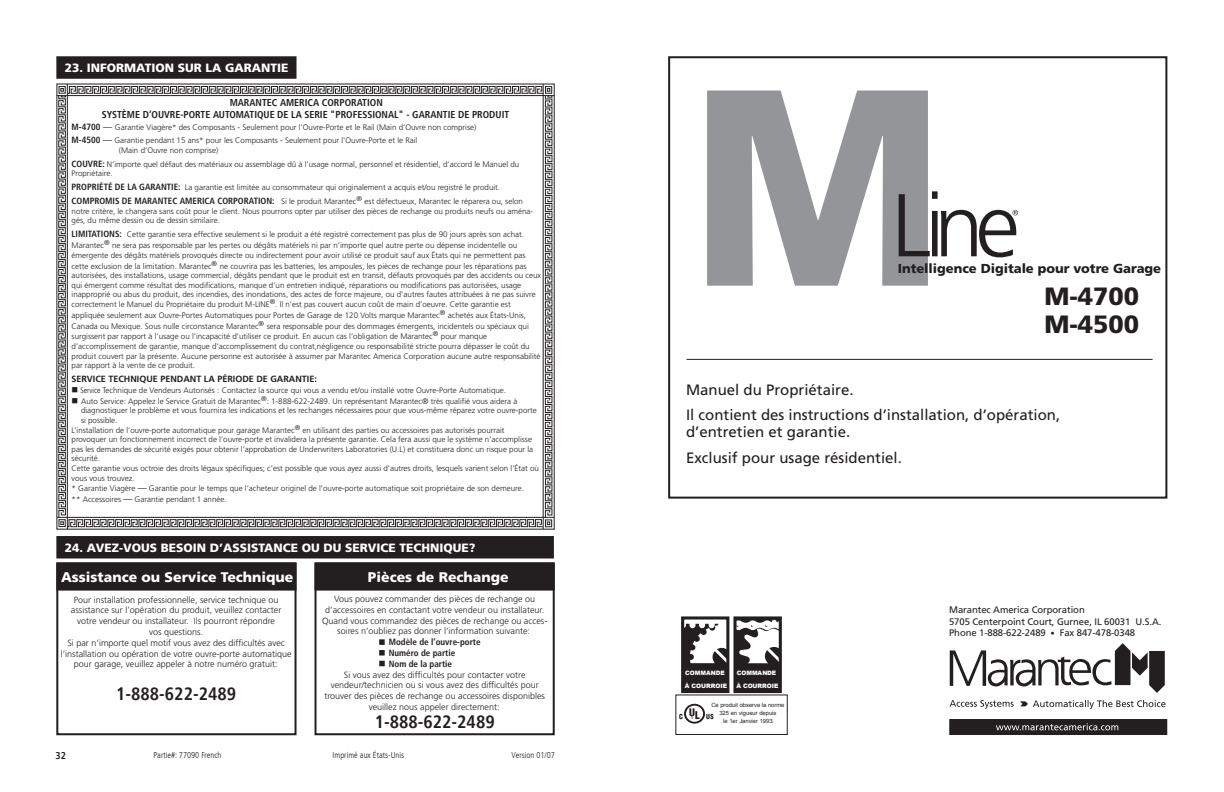
<style>
.page{position:relative;width:1224px;height:792px;background:#fff}
.page>*{position:absolute;margin:0;border:0;box-sizing:border-box;transform-origin:0 0}
.t1{font:900 25px/28px "Frutiger";color:#231f20}
.t2{font:700 condensed 18px "Frutiger LT";color:#231f20}
.t3{font:15px/25px "Frutiger";color:#231f20}
.t4{font:900 14px "Frutiger";color:#fff}
.t5{font:900 13px "Frutiger";letter-spacing:-.005em;color:#231f20}
.t6{font:900 12px "Frutiger";color:#fff}
.t7{font:700 condensed 10px/12px "Frutiger LT";color:#231f20;text-align:center}
.t8{font:9.5px/11.4px "Frutiger";letter-spacing:-.01em;color:#231f20}
.t9{font:300 9px/10.8px "Frutiger";color:#231f20;text-align:center}
.t10{font:700 condensed 9px/10.8px "Frutiger LT";color:#231f20}
.t11{font:700 9px "Frutiger";color:#231f20}
.t12{font:300 condensed 8.5px "Frutiger LT";color:#231f20}
.t13{font:300 8px/9.6px "Frutiger";color:#231f20}
.t14{font:900 6px/13px "Arial";color:#fff}
.t15{font:5.8px/8px "Arial";color:#231f20;text-align:center}
.s1{font-family:"Frutiger LT";font-weight:700;font-stretch:condensed;font-size:9px}
.s2{font-family:"Frutiger LT";font-stretch:condensed;font-size:9px}
.s3{font-family:"Frutiger LT";font-stretch:condensed}
</style>
<div class="page">
<div style="left:56px;top:56px;width:241px;height:23px;background:#231f20"></div>
<div style="left:56px;top:536px;width:498px;height:23px;background:#231f20"></div>
<div style="left:56px;top:562px;width:241px;height:173px;border:2px solid #231f20"></div>
<div style="left:56px;top:563px;width:240px;height:28px;background:#231f20"></div>
<div style="left:315px;top:562px;width:240px;height:173px;border:2px solid #231f20"></div>
<div style="left:315px;top:563px;width:240px;height:28px;background:#231f20"></div>
<svg style="left:379px;top:639px;width:6px;height:27px"></svg>
<div style="left:668px;top:56px;width:499px;height:443px;border:2px solid #231f20"></div>
<div style="left:683px;top:618px;width:45px;height:74px;background:#231f20"></div>
<svg style="left:685px;top:620px;width:40px;height:43px"></svg>
<div style="left:681px;top:616px;width:48px;height:77px;border:3px solid #231f20"></div>
<div style="left:735px;top:618px;width:45px;height:74px;background:#231f20"></div>
<svg style="left:737px;top:620px;width:41px;height:43px"></svg>
<div style="left:733px;top:616px;width:49px;height:77px;border:3px solid #231f20"></div>
<div style="left:675px;top:694px;width:113px;height:41px;border:1px solid #231f20"></div>
<svg style="left:679px;top:704px;width:35px;height:20px"></svg>
<svg style="left:686px;top:358px;width:467px;height:2px"></svg>
<svg style="left:707px;top:91px;width:221px;height:195px;fill:#939598"></svg>
<svg style="left:899px;top:191px;width:119px;height:66px"></svg>
<svg style="left:56px;top:83px;width:499px;height:447px"></svg>
<div style="left:949px;top:719px;width:218px;height:16px;background:#231f20"></div>
<svg style="left:950px;top:700px;width:64px;height:9px"></svg>
<svg style="left:1020px;top:700px;width:146px;height:9px"></svg>
<svg style="left:950px;top:643px;width:215px;height:50px"></svg>
<svg style="left:996px;top:723px;width:122px;height:7px"></svg>
<h3 class="t6" style="left:65px;top:60px;width:225px">23. INFORMATION SUR LA GARANTIE</h3>
<p class="t7" style="left:102px;top:96px;width:409px">MARANTEC AMERICA CORPORATION<br>SYSTÈME D’OUVRE-PORTE AUTOMATIQUE DE LA SERIE "PROFESSIONAL" - GARANTIE DE PRODUIT</p>
<p class="t13" style="left:72px;top:121px;width:406px;line-height:12.6px"><span class="s1">M-4700</span> <span class="s2">—</span> Garantie Viagère* des Composants - Seulement pour l'Ouvre-Porte et le Rail (Main d’Ouvre non comprise)<br><span class="s1">M-4500</span> <span class="s2">—</span> Garantie pendant 15 ans* pour les Composants - Seulement pour l'Ouvre-Porte et le Rail</p>
<p class="t13" style="left:72px;top:143px;width:449px;line-height:14px;text-indent:47px">(Main d’Ouvre non comprise)<br><span class="s1">COUVRE:</span> N’importe quel défaut des matériaux ou assemblage dû à l’usage normal, personnel et résidentiel, d’accord le Manuel du</p>
<p class="t13" style="left:72px;top:167px;width:453px;line-height:14px">Propriétaire.<br><span class="s1">PROPRIÉTÉ DE LA GARANTIE:</span> La garantie est limitée au consommateur qui originalement a acquis et/ou registré le produit.<br><span class="s1">COMPROMIS DE MARANTEC AMERICA CORPORATION:</span> Si le produit Marantec<sup>®</sup> est défectueux, Marantec le réparera ou, selon</p>
<p class="t13" style="left:72px;top:206px;width:463px">notre critère, le changera sans coût pour le client. Nous pourrons opter par utiliser des pièces de rechange ou produits neufs ou aména&shy;gés, du même dessin ou de dessin similaire.</p>
<p class="t13" style="left:72px;top:229px;width:454px;line-height:10.8px"><span class="s1">LIMITATIONS:</span> Cette garantie sera effective seulement si le produit a été registré correctement pas plus de 90 jours après son achat.<br>Marantec<sup>®</sup> ne sera pas responsable par les pertes ou dégâts matériels ni par n’importe quel autre perte ou dépense incidentelle ou</p>
<p class="t13" style="left:72px;top:250px;width:457px;line-height:10.8px">émergente des dégâts matériels provoqués directe ou indirectement pour avoir utilisé ce produit sauf aux États qui ne permettent pas cette exclusion de la limitation. Marantec<sup>®</sup> ne couvrira pas les batteries, les ampoules, les pièces de rechange pour les réparations pas</p>
<p class="t13" style="left:72px;top:271px;width:471px">autorisées, des installations, usage commercial, dégâts pendant que le produit est en transit, défauts provoqués par des accidents ou ceux qui émergent comme résultat des modifications, manque d’un entretien indiqué, réparations ou modifications pas autorisées, usage inapproprié ou abus du produit, des incendies, des inondations, des actes de force majeure, ou d’autres fautes attribuées à ne pas suivre correctement le Manuel du Propriétaire du produit M-LINE<sup>®</sup>. Il n’est pas couvert aucun coût de main d’oeuvre. Cette garantie est</p>
<p class="t13" style="left:72px;top:310px;width:459px;line-height:10.8px">appliquée seulement aux Ouvre-Portes Automatiques pour Portes de Garage de 120 Volts marque Marantec<sup>®</sup> achetés aux États-Unis,<br>Canada ou Mexique. Sous nulle circonstance Marantec<sup>®</sup> sera responsable pour des dommages émergents, incidentels ou spéciaux qui surgissent par rapport à l’usage ou l’incapacité d’utiliser ce produit. En aucun cas l’obligation de Marantec<sup>®</sup> pour manque</p>
<p class="t13" style="left:72px;top:342px;width:470px">d’accomplissement de garantie, manque d'accomplissement du contrat,négligence ou responsabilité stricte pourra dépasser le coût du produit couvert par la présente. Aucune personne est autorisée à assumer par Marantec America Corporation aucune autre responsabilité par rapport à la vente de ce produit.</p>
<p class="t11" style="left:72px;top:374px;width:247px">SERVICE TECHNIQUE PENDANT LA PÉRIODE DE GARANTIE:</p>
<p class="t13" style="left:72px;top:386px;width:436px">■ <span class="s3">Service</span> Technique de Vendeurs Autorisés : Contactez la source qui vous a vendu et/ou installé votre Ouvre-Porte Automatique.</p>
<p class="t13" style="left:72px;top:396px;width:447px">■ Auto Service: Appelez le Service Gratuit de Marantec<sup>®</sup>: 1-888-622-2489. Un représentant Marantec® très qualifié vous aidera à</p>
<p class="t13" style="left:81px;top:406px;width:457px">diagnostiquer le problème et vous fournira les indications et les rechanges nécessaires pour que vous-même réparez votre ouvre-porte</p>
<p class="t13" style="left:81px;top:416px;width:38px">si possible.</p>
<p class="t13" style="left:72px;top:425px;width:435px">L’installation de l’ouvre-porte automatique pour garage Marantec<sup>®</sup> en utilisant des parties ou accessoires pas autorisés pourrait</p>
<p class="t13" style="left:72px;top:435px;width:462px">provoquer un fonctionnement incorrect de l’ouvre-porte et invalidera la présente garantie. Cela fera aussi que le système n'accomplisse</p>
<p class="t13" style="left:72px;top:444px;width:463px">pas les demandes de sécurité exigés pour obtenir l’approbation de Underwriters Laboratories (U.L) et constituera donc un risque pour la</p>
<p class="t13" style="left:72px;top:454px;width:30px">sécurité.</p>
<p class="t13" style="left:72px;top:464px;width:469px">Cette garantie vous octroie des droits légaux spécifiques; c’est possible que vous ayez aussi d’autres droits, lesquels varient selon l’État où</p>
<p class="t13" style="left:72px;top:473px;width:64px">vous vous trouvez.</p>
<p class="t13" style="left:72px;top:483px;width:454px;line-height:10.8px">* Garantie Viagère <span class="s2">—</span> Garantie pour le temps que l’acheteur originel de l’ouvre-porte automatique soit propriétaire de son demeure. ** Accessoires <span class="s2">—</span> Garantie pendant 1 année.</p>
<h3 class="t6" style="left:65px;top:540px;width:412px">24. AVEZ-VOUS BESOIN D’ASSISTANCE OU DU SERVICE TECHNIQUE?</h3>
<h3 class="t4" style="left:61px;top:569px;width:234px">Assistance ou Service Technique</h3>
<h3 class="t4" style="left:368px;top:569px;width:142px">Pièces de Rechange</h3>
<p class="t9" style="left:61px;top:594px;width:232px">Pour installation professionnelle, service technique ou assistance sur l’opération du produit, veuillez contacter votre vendeur ou installateur. Ils pourront répondre<br>vos questions.<br>Si par n’importe quel motif vous avez des difficultés avec l’installation ou opération de votre ouvre-porte automatique pour garage, veuillez appeler à notre numéro gratuit:</p>
<h2 class="t2" style="left:116px;top:683px;width:121px">1-888-622-2489</h2>
<p class="t9" style="left:322px;top:594px;width:227px">Vous pouvez commander des pièces de rechange ou d’accessoires en contactant votre vendeur ou installateur.<br>Quand vous commandez des pièces de rechange ou acces&shy;soires n’oubliez pas donner l’information suivante:</p>
<p class="t10" style="left:389px;top:637px;width:93px">Modèle de l’ouvre-porte<br>Numéro de partie<br>Nom de la partie</p>
<p class="t9" style="left:324px;top:669px;width:222px">Si vous avez des difficultés pour contacter votre vendeur/technicien ou si vous avez des difficultés pour trouver des pièces de rechange ou accessoires disponibles veuillez nous appeler directement:</p>
<h2 class="t2" style="left:375px;top:711px;width:121px">1-888-622-2489</h2>
<p class="t7" style="left:56px;top:749px;width:12px">32</p>
<p class="t12" style="left:154px;top:750px;width:69px">Partie#: 77090 French</p>
<p class="t12" style="left:333px;top:750px;width:73px">Imprimé aux États-Unis</p>
<p class="t12" style="left:512px;top:750px;width:45px">Version 01/07</p>
<h3 class="t5" style="left:898px;top:261px;width:265px">Intelligence Digitale pour votre Garage</h3>
<h1 class="t1" style="left:1045px;top:282px;width:96px">M-4700<br>M-4500</h1>
<h3 class="t3" style="left:686px;top:378px;width:376px">Manuel du Propriétaire.<br>Il contient des instructions d’installation, d’opération,</h3>
<h3 class="t3" style="left:686px;top:419px;width:217px;line-height:26px">d’entretien et garantie.<br>Exclusif pour usage résidentiel.</h3>
<p class="t14" style="left:685px;top:666px;width:44px">COMMANDE<br>À COURROIE</p>
<p class="t14" style="left:736px;top:666px;width:44px">COMMANDE<br>À COURROIE</p>
<p class="t15" style="left:711px;top:701px;width:75px">Ce produit observe la norme<br>325 en vigueur depuis<br>le 1er Janvier 1993.</p>
<p class="t8" style="left:949px;top:604px;width:214px">Marantec America Corporation<br>5705 Centerpoint Court, Gurnee, IL 60031 U.S.A.<br>Phone 1-888-622-2489 ● Fax 847-478-0348</p>
</div>
